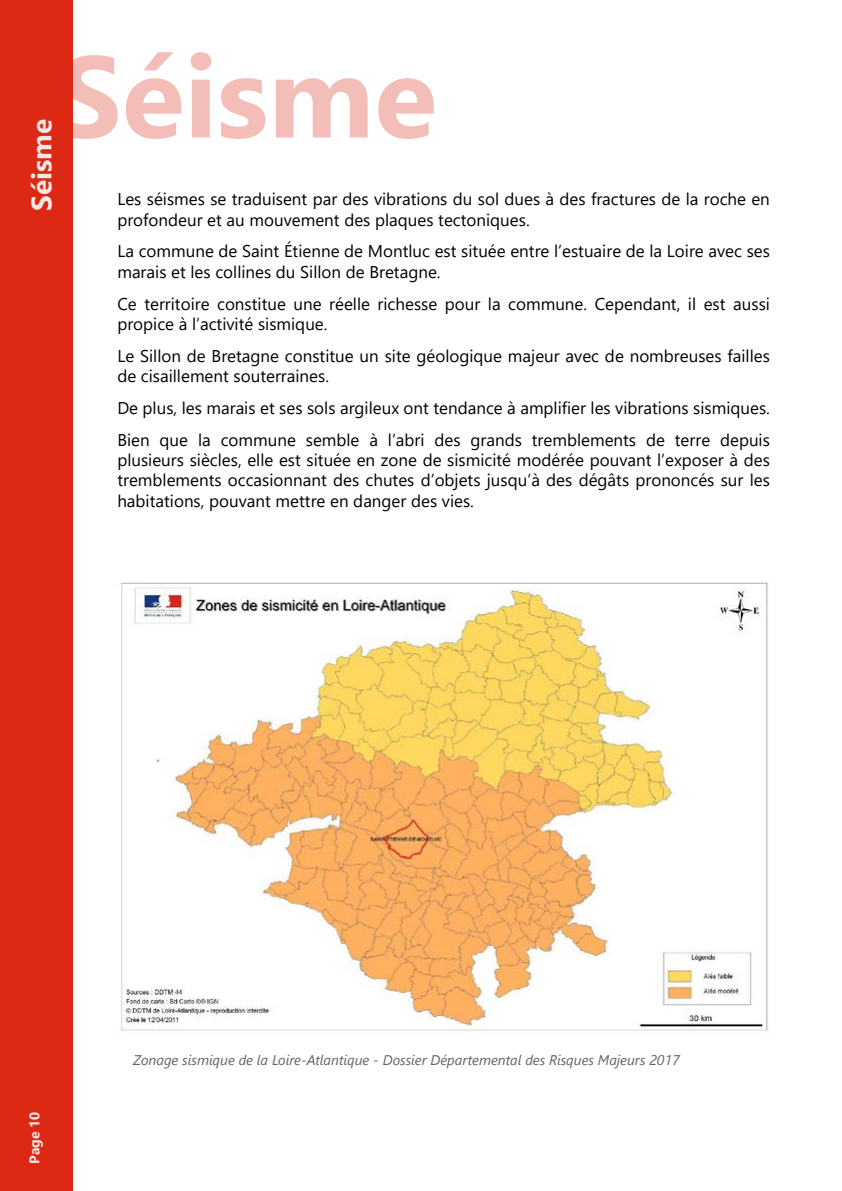
<style>
.page{position:relative;width:842px;height:1191px;background:#fff}
.page>*{position:absolute;margin:0;border:0;box-sizing:border-box;transform-origin:0 0}
.t1{font:700 28px "Segoe UI";color:#f2e9e5}
.t2{font:17px/20.4px "Segoe UI";color:#000}
.t3{font:italic 14px "Segoe UI";color:#646363}
.t4{font:700 14px "Segoe UI";color:#f2e9e5}
</style>
<div class="page">
<div style="left:0;top:0;width:72px;height:1191px;background:#dd2814"></div>
<svg style="left:72px;top:52px;width:362px;height:87px"></svg>
<img style="left:120px;top:582px;width:648px;height:449px">
<h1 class="t1" style="left:15px;top:211px;width:93px;rotate:-90deg">Séisme</h1>
<p class="t2" style="left:117px;top:187px;width:654px">Les séismes se traduisent par des vibrations du sol dues à des fractures de la roche en profondeur et au mouvement des plaques tectoniques.</p>
<p class="t2" style="left:117px;top:240px;width:654px">La commune de Saint Étienne de Montluc est située entre l’estuaire de la Loire avec ses marais et les collines du Sillon de Bretagne.</p>
<p class="t2" style="left:117px;top:292px;width:654px">Ce territoire constitue une réelle richesse pour la commune. Cependant, il est aussi propice à l’activité sismique.</p>
<p class="t2" style="left:117px;top:344px;width:654px">Le Sillon de Bretagne constitue un site géologique majeur avec de nombreuses failles de cisaillement souterraines.</p>
<p class="t2" style="left:117px;top:390px;width:654px;line-height:31.8px">De plus, les marais et ses sols argileux ont tendance à amplifier les vibrations sismiques.<br>Bien que la commune semble à l’abri des grands tremblements de terre depuis</p>
<p class="t2" style="left:117px;top:448px;width:654px;text-align:justify">plusieurs siècles, elle est située en zone de sismicité modérée pouvant l’exposer à des tremblements occasionnant des chutes d’objets jusqu’à des dégâts prononcés sur les habitations, pouvant mettre en danger des vies.</p>
<p class="t4" style="left:21px;top:1163px;width:53px;rotate:-90deg">Page 10</p>
<p class="t3" style="left:133px;top:1047px;width:548px">Zonage sismique de la Loire-Atlantique - Dossier Départemental des Risques Majeurs 2017</p>
</div>
